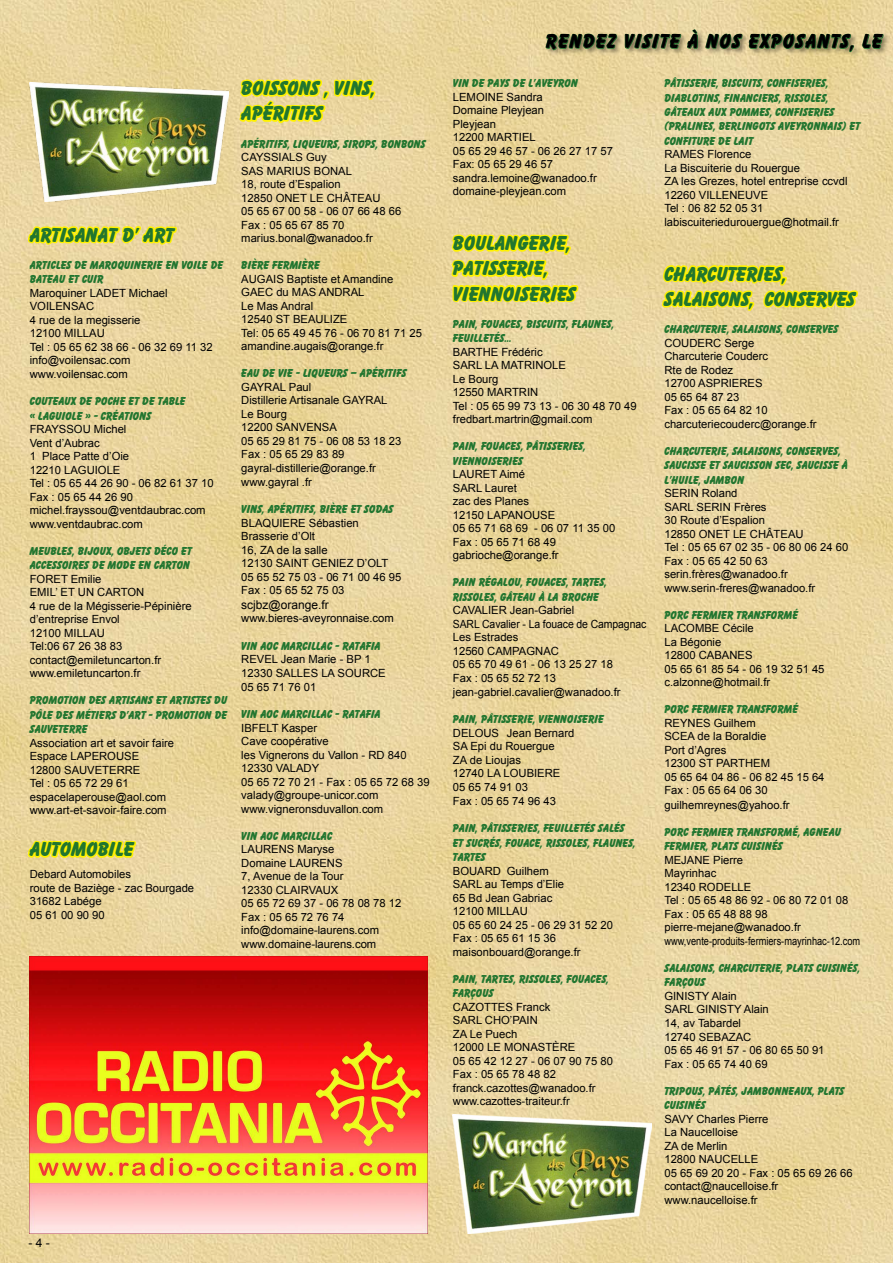
<style>
.page{position:relative;width:893px;height:1263px;background:#fff}
.page>*{position:absolute;margin:0;border:0;box-sizing:border-box;transform-origin:0 0}
.t1{font:21px/25.2px "Balloon";color:#21752f}
.t2{font:21px "Balloon";letter-spacing:.06em;color:#000}
.t3{font:12px/14.4px "Balloon";color:#21752f}
.t4{font:12px "Arial";color:#000}
.t5{font:11.25px/13.5px "Arial";color:#000}
</style>
<div class="page">
<img style="left:0;top:0;width:893px;height:1263px">
<svg style="left:26px;top:189px;width:153px;height:92px;background:#eeda87"></svg>
<svg style="left:26px;top:602px;width:112px;height:274px;background:#ead695"></svg>
<svg style="left:232px;top:42px;width:146px;height:101px;background:#eedb7e"></svg>
<svg style="left:660px;top:240px;width:200px;height:106px;background:#edda78"></svg>
<svg style="left:443px;top:197px;width:138px;height:142px;background:#efdc75"></svg>
<img style="left:30px;top:82px;width:199px;height:119px">
<div style="left:545px;top:29px;width:345px;height:30px;background:#000;opacity:.5"></div>
<svg style="left:545px;top:33px;width:72px;height:17px"></svg>
<svg style="left:625px;top:34px;width:56px;height:15px"></svg>
<svg style="left:687px;top:29px;width:11px;height:20px"></svg>
<svg style="left:705px;top:33px;width:38px;height:16px"></svg>
<svg style="left:749px;top:33px;width:105px;height:19px;background:#909963"></svg>
<svg style="left:862px;top:34px;width:22px;height:15px"></svg>
<img style="left:453px;top:1114px;width:199px;height:119px">
<img style="left:30px;top:956px;width:397px;height:277px">
<h1 class="t1" style="left:30px;top:222px;width:146px">ARTISANAT D’ ART</h1>
<p class="t3" style="left:30px;top:258px;width:195px">ARTICLES DE MAROQUINERIE EN VOILE DE<br>BATEAU ET CUIR</p>
<p class="t5" style="left:30px;top:286px;width:185px">Maroquiner LADET Michael<br>VOILENSAC<br>4 rue de la megisserie<br>12100 MILLAU<br>Tel : 05 65 62 38 66 - 06 32 69 11 32 info@voilensac.com www.voilensac.com</p>
<p class="t3" style="left:30px;top:394px;width:157px">COUTEAUX DE POCHE ET DE TABLE « LAGUIOLE » - CRÉATIONS</p>
<p class="t5" style="left:30px;top:422px;width:185px">FRAYSSOU Michel<br>Vent d’Aubrac<br>1 Place Patte d’Oie<br>12210 LAGUIOLE<br>Tel : 05 65 44 26 90 - 06 82 61 37 10<br>Fax : 05 65 44 26 90 michel.frayssou@ventdaubrac.com www.ventdaubrac.com</p>
<p class="t3" style="left:30px;top:543px;width:164px">MEUBLES, BIJOUX, OBJETS DÉCO ET<br>ACCESSOIRES DE MODE EN CARTON</p>
<p class="t5" style="left:30px;top:572px;width:163px">FORET Emilie<br>EMIL’ ET UN CARTON<br>4 rue de la Mégisserie-Pépinière d’entreprise Envol<br>12100 MILLAU<br>Tel:06 67 26 38 83 contact@emiletuncarton.fr www.emiletuncarton.fr</p>
<p class="t3" style="left:30px;top:693px;width:199px;text-align:justify">PROMOTION DES ARTISANS ET ARTISTES DU PÔLE DES MÉTIERS D’ART - PROMOTION DE SAUVETERRE</p>
<p class="t5" style="left:30px;top:736px;width:146px">Association art et savoir faire<br>Espace LAPEROUSE<br>12800 SAUVETERRE<br>Tel : 05 65 72 29 61 espacelaperouse@aol.com www.art-et-savoir-faire.com</p>
<h1 class="t1" style="left:30px;top:836px;width:106px">AUTOMOBILE</h1>
<p class="t5" style="left:30px;top:868px;width:166px">Debard Automobiles<br>route de Baziège - zac Bourgade<br>31682 Labége<br>05 61 00 90 90</p>
<h1 class="t1" style="left:241px;top:75px;width:135px">BOISSONS , VINS,<br>APÉRITIFS</h1>
<p class="t3" style="left:241px;top:136px;width:186px">APÉRITIFS, LIQUEURS, SIROPS, BONBONS</p>
<p class="t5" style="left:241px;top:150px;width:162px">CAYSSIALS Guy<br>SAS MARIUS BONAL<br>18, route d’Espalion<br>12850 ONET LE CHÂTEAU<br>05 65 67 00 58 - 06 07 66 48 66<br>Fax : 05 65 67 85 70 marius.bonal@wanadoo.fr</p>
<p class="t3" style="left:241px;top:258px;width:80px">BIÈRE FERMIÈRE</p>
<p class="t5" style="left:241px;top:272px;width:182px">AUGAIS Baptiste et Amandine<br>GAEC du MAS ANDRAL<br>Le Mas Andral<br>12540 ST BEAULIZE<br>Tel: 05 65 49 45 76 - 06 70 81 71 25 amandine.augais@orange.fr</p>
<p class="t3" style="left:241px;top:366px;width:167px">EAU DE VIE - LIQUEURS – APÉRITIFS</p>
<p class="t5" style="left:241px;top:380px;width:162px">GAYRAL Paul<br>Distillerie Artisanale GAYRAL<br>Le Bourg<br>12200 SANVENSA<br>05 65 29 81 75 - 06 08 53 18 23<br>Fax : 05 65 29 83 89 gayral-distillerie@orange.fr www.gayral .fr</p>
<p class="t3" style="left:241px;top:502px;width:154px">VINS, APÉRITIFS, BIÈRE ET SODAS</p>
<p class="t5" style="left:241px;top:516px;width:162px">BLAQUIERE Sébastien<br>Brasserie d’Olt<br>16, ZA de la salle<br>12130 SAINT GENIEZ D’OLT<br>05 65 52 75 03 - 06 71 00 46 95<br>Fax : 05 65 52 75 03</p>
<p class="t4" style="left:241px;top:597px;width:89px">scjbz@orange.fr</p>
<p class="t5" style="left:241px;top:612px;width:154px">www.bieres-aveyronnaise.com</p>
<p class="t3" style="left:241px;top:638px;width:141px">VIN AOC MARCILLAC - RATAFIA</p>
<p class="t5" style="left:241px;top:652px;width:146px;line-height:14px">REVEL Jean Marie - BP 1<br>12330 SALLES LA SOURCE<br>05 65 71 76 01</p>
<p class="t3" style="left:241px;top:707px;width:141px">VIN AOC MARCILLAC - RATAFIA</p>
<p class="t5" style="left:241px;top:721px;width:190px">IBFELT Kasper<br>Cave coopérative<br>les Vignerons du Vallon - RD 840<br>12330 VALADY<br>05 65 72 70 21 - Fax : 05 65 72 68 39 valady@groupe-unicor.com www.vigneronsduvallon.com</p>
<p class="t3" style="left:241px;top:828px;width:93px">VIN AOC MARCILLAC</p>
<p class="t5" style="left:241px;top:843px;width:162px">LAURENS Maryse<br>Domaine LAURENS<br>7, Avenue de la Tour<br>12330 CLAIRVAUX<br>05 65 72 69 37 - 06 78 08 78 12<br>Fax : 05 65 72 76 74 info@domaine-laurens.com www.domaine-laurens.com</p>
<p class="t4" style="left:28px;top:1235px;width:23px">- 4 -</p>
<h1 class="t2" style="left:546px;top:30px;width:338px">RENDEZ VISITE À NOS EXPOSANTS, LE</h1>
<p class="t3" style="left:453px;top:76px;width:127px">VIN DE PAYS DE L’AVEYRON</p>
<p class="t5" style="left:453px;top:90px;width:162px">LEMOINE Sandra<br>Domaine Pleyjean<br>Pleyjean<br>12200 MARTIEL<br>05 65 29 46 57 - 06 26 27 17 57<br>Fax: 05 65 29 46 57 sandra.lemoine@wanadoo.fr domaine-pleyjean.com</p>
<h1 class="t1" style="left:453px;top:230px;width:124px">BOULANGERIE,<br>PATISSERIE,<br>VIENNOISERIES</h1>
<p class="t3" style="left:453px;top:316px;width:163px">PAIN, FOUACES, BISCUITS, FLAUNES,<br>FEUILLETÉS…</p>
<p class="t5" style="left:453px;top:345px;width:185px">BARTHE Frédéric<br>SARL LA MATRINOLE<br>Le Bourg<br>12550 MARTRIN<br>Tel : 05 65 99 73 13 - 06 30 48 70 49 fredbart.martrin@gmail.com</p>
<p class="t3" style="left:453px;top:439px;width:134px">PAIN, FOUACES, PÂTISSERIES,<br>VIENNOISERIES</p>
<p class="t5" style="left:453px;top:468px;width:164px">LAURET Aimé<br>SARL Lauret<br>zac des Planes<br>12150 LAPANOUSE<br>05 65 71 68 69 - 06 07 11 35 00<br>Fax : 05 65 71 68 49 gabrioche@orange.fr</p>
<p class="t3" style="left:453px;top:575px;width:156px">PAIN RÉGALOU, FOUACES, TARTES,<br>RISSOLES, GÂTEAU À LA BROCHE</p>
<p class="t5" style="left:453px;top:604px;width:195px">CAVALIER Jean-Gabriel<br>SARL Cavalier - La fouace de Campagnac<br>Les Estrades<br>12560 CAMPAGNAC<br>05 65 70 49 61 - 06 13 25 27 18<br>Fax : 05 65 52 72 13 jean-gabriel.cavalier@wanadoo.fr</p>
<p class="t3" style="left:453px;top:712px;width:152px">PAIN, PÂTISSERIE, VIENNOISERIE</p>
<p class="t5" style="left:453px;top:726px;width:123px">DELOUS Jean Bernard<br>SA Epi du Rouergue<br>ZA de Lioujas<br>12740 LA LOUBIERE<br>05 65 74 91 03<br>Fax : 05 65 74 96 43</p>
<p class="t3" style="left:453px;top:821px;width:184px">PAIN, PÂTISSERIES, FEUILLETÉS SALÉS<br>ET SUCRÉS, FOUACE, RISSOLES, FLAUNES,<br>TARTES</p>
<p class="t5" style="left:453px;top:864px;width:162px">BOUARD Guilhem<br>SARL au Temps d’Elie<br>65 Bd Jean Gabriac<br>12100 MILLAU<br>05 65 60 24 25 - 06 29 31 52 20<br>Fax : 05 65 61 15 36 maisonbouard@orange.fr</p>
<p class="t3" style="left:453px;top:971px;width:158px">PAIN, TARTES, RISSOLES, FOUACES,<br>FARÇOUS</p>
<p class="t5" style="left:453px;top:1000px;width:162px">CAZOTTES Franck<br>SARL CHO’PAIN<br>ZA Le Puech<br>12000 LE MONASTÈRE<br>05 65 42 12 27 - 06 07 90 75 80<br>Fax : 05 65 78 48 82 franck.cazottes@wanadoo.fr www.cazottes-traiteur.fr</p>
<p class="t3" style="left:664px;top:76px;width:197px">PÂTISSERIE, BISCUITS, CONFISERIES, DIABLOTINS, FINANCIERS, RISSOLES, GÂTEAUX AUX POMMES, CONFISERIES (PRALINES, BERLINGOTS AVEYRONNAIS) ET CONFITURE DE LAIT</p>
<p class="t5" style="left:664px;top:148px;width:185px">RAMES Florence<br>La Biscuiterie du Rouergue<br>ZA les Grezes, hotel entreprise ccvdl<br>12260 VILLENEUVE<br>Tel : 06 82 52 05 31 labiscuiteriedurouergue@hotmail.fr</p>
<h1 class="t1" style="left:664px;top:261px;width:193px">CHARCUTERIES,<br>SALAISONS, CONSERVES</h1>
<p class="t3" style="left:664px;top:322px;width:176px">CHARCUTERIE, SALAISONS, CONSERVES</p>
<p class="t5" style="left:664px;top:336px;width:154px">COUDERC Serge<br>Charcuterie Couderc<br>Rte de Rodez<br>12700 ASPRIERES<br>05 65 64 87 23<br>Fax : 05 65 64 82 10 charcuteriecouderc@orange.fr</p>
<p class="t3" style="left:664px;top:443px;width:185px">CHARCUTERIE, SALAISONS, CONSERVES,<br>SAUCISSE ET SAUCISSON SEC, SAUCISSE À<br>L’HUILE, JAMBON</p>
<p class="t5" style="left:664px;top:486px;width:185px">SERIN Roland<br>SARL SERIN Frères<br>30 Route d’Espalion<br>12850 ONET LE CHÂTEAU<br>Tel : 05 65 67 02 35 - 06 80 06 24 60<br>Fax : 05 65 42 50 63 serin.frères@wanadoo.fr www.serin-freres@wanadoo.fr</p>
<p class="t3" style="left:664px;top:607px;width:135px">PORC FERMIER TRANSFORMÉ</p>
<p class="t5" style="left:664px;top:622px;width:162px">LACOMBE Cécile<br>La Bégonie<br>12800 CABANES<br>05 65 61 85 54 - 06 19 32 51 45 c.alzonne@hotmail.fr</p>
<p class="t3" style="left:664px;top:702px;width:135px">PORC FERMIER TRANSFORMÉ</p>
<p class="t5" style="left:664px;top:716px;width:162px">REYNES Guilhem<br>SCEA de la Boraldie<br>Port d’Agres<br>12300 ST PARTHEM<br>05 65 64 04 86 - 06 82 45 15 64<br>Fax : 05 65 64 06 30 guilhemreynes@yahoo.fr</p>
<p class="t3" style="left:664px;top:825px;width:178px">PORC FERMIER TRANSFORMÉ, AGNEAU<br>FERMIER, PLATS CUISINÉS</p>
<p class="t5" style="left:664px;top:853px;width:197px">MEJANE Pierre<br>Mayrinhac<br>12340 RODELLE<br>Tel : 05 65 48 86 92 - 06 80 72 01 08<br>Fax : 05 65 48 88 98 pierre-mejane@wanadoo.fr www,vente-produits-fermiers-mayrinhac-12.com</p>
<p class="t3" style="left:664px;top:961px;width:197px">SALAISONS, CHARCUTERIE, PLATS CUISINÉS,<br>FARÇOUS</p>
<p class="t5" style="left:664px;top:989px;width:162px">GINISTY Alain<br>SARL GINISTY Alain<br>14, av Tabardel<br>12740 SEBAZAC<br>05 65 46 91 57 - 06 80 65 50 91<br>Fax : 05 65 74 40 69</p>
<p class="t3" style="left:664px;top:1083px;width:182px">TRIPOUS, PÂTÉS, JAMBONNEAUX, PLATS<br>CUISINÉS</p>
<p class="t5" style="left:664px;top:1112px;width:190px">SAVY Charles Pierre<br>La Naucelloise<br>ZA de Merlin<br>12800 NAUCELLE<br>05 65 69 20 20 - Fax : 05 65 69 26 66 contact@naucelloise.fr www.naucelloise.fr</p>
</div>
